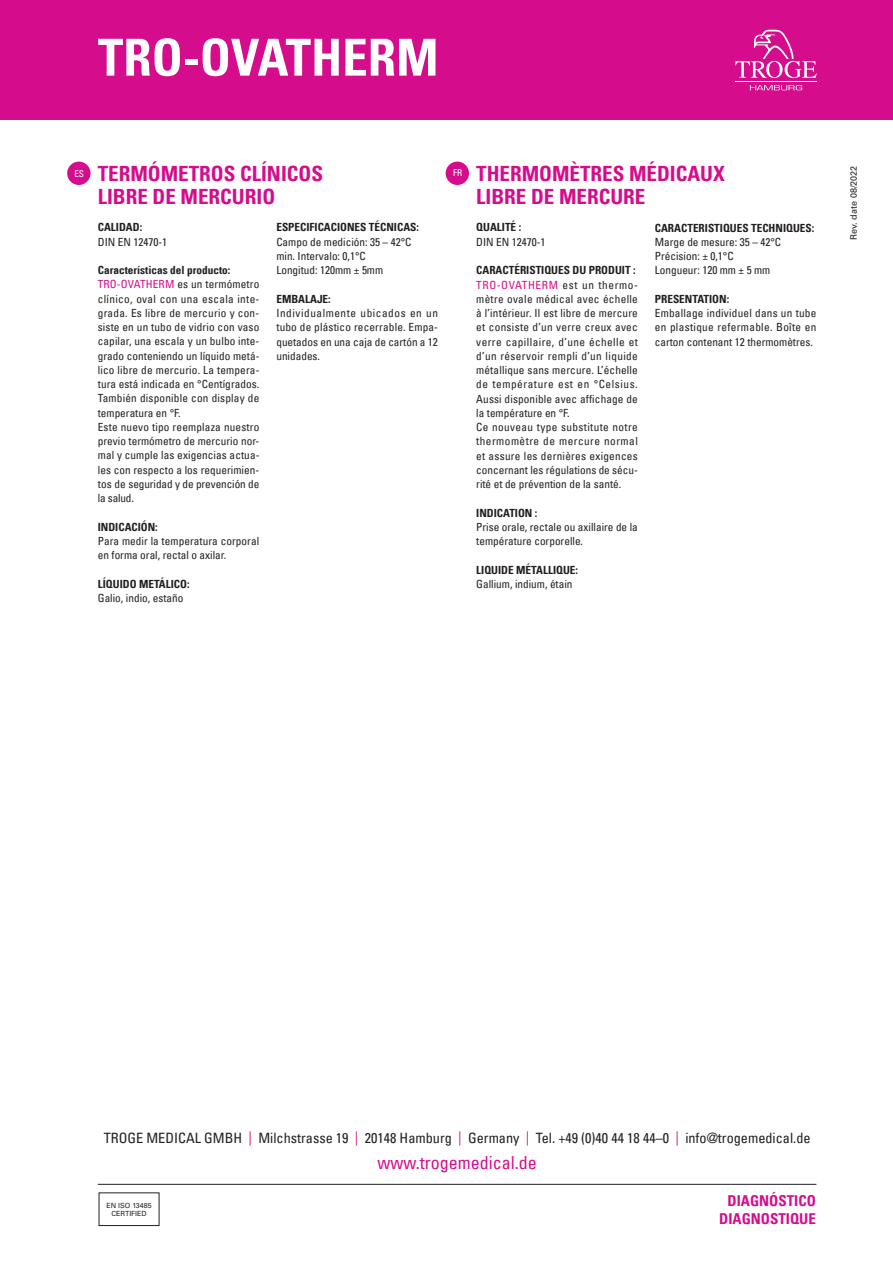
<style>
.page{position:relative;width:893px;height:1263px;background:#fff}
.page>*{position:absolute;margin:0;border:0;box-sizing:border-box;transform-origin:0 0}
.t1{font:51px "Univers Com 67 Bold Cond";color:#fff}
.t2{font:21px/22.5px "Univers Com 67 Bold Cond";color:#d50d8c}
.t3{font:condensed 18px "Univers Com 57";color:#d50d8c}
.t4{font:15px/18px "Univers Com 67 Bold Cond";color:#d50d8c;text-align:center}
.t5{font:condensed 14.25px "Univers Com 57";color:#231f20}
.t6{font:condensed 11.25px/14.2px "Univers Com 57";letter-spacing:.01em;color:#231f20}
.t7{font:11.25px "Univers Com 67 Bold Cond";color:#231f20}
.t8{font:condensed 9.3px "Univers Com 57";color:#fff}
.t9{font:9px "Univers LT Pro 55 Roman";color:#231f20}
.t10{font:7.05px/8.4px "Univers LT Pro 55 Roman";color:#231f20;text-align:center}
.s1{color:#d50d8c}
</style>
<div class="page">
<div style="left:0;top:0;width:893px;height:119px;background:#d50d8c"></div>
<hr style="left:98px;top:1184px;width:718px;height:1px;background:#231f20">
<div style="left:67px;top:162px;width:24px;height:23px;background:#d50d8c;border-radius:50%"></div>
<div style="left:446px;top:162px;width:23px;height:23px;background:#d50d8c;border-radius:50%"></div>
<hr style="left:735px;top:81px;width:82px;height:1px;background:#fff">
<svg style="left:750px;top:85px;width:52px;height:5px"></svg>
<svg style="left:735px;top:30px;width:82px;height:48px"></svg>
<div style="left:99px;top:1192px;width:60px;height:34px;border:1px solid #231f20"></div>
<h1 class="t1" style="left:98px;top:26px;width:342px">TRO-OVATHERM</h1>
<h2 class="t2" style="left:98px;top:162px;width:227px">TERMÓMETROS CLÍNICOS<br>LIBRE DE MERCURIO</h2>
<h2 class="t2" style="left:476px;top:162px;width:250px">THERMOMÈTRES MÉDICAUX<br>LIBRE DE MERCURE</h2>
<p class="t8" style="left:74px;top:167px;width:11px">ES</p>
<p class="t8" style="left:453px;top:167px;width:11px">FR</p>
<p class="t7" style="left:98px;top:220px;width:46px">CALIDAD:</p>
<p class="t6" style="left:98px;top:234px;width:71px">DIN EN 12470-1</p>
<p class="t7" style="left:98px;top:263px;width:134px">Características del producto:</p>
<p class="t6" style="left:98px;top:277px;width:163px"><span class="s1">TRO-OVATHERM</span> es un termómetro clínico, oval con una escala inte&shy;grada. Es libre de mercurio y con&shy;siste en un tubo de vidrio con vaso capilar, una escala y un bulbo inte&shy;grado conteniendo un líquido metá&shy;lico libre de mercurio. La tempera&shy;tura está indicada en °Centígrados.<br>También disponible con display de temperatura en °F.<br>Este nuevo tipo reemplaza nuestro previo termómetro de mercurio nor&shy;mal y cumple las exigencias actua&shy;les con respecto a los requerimien&shy;tos de seguridad y de prevención de la salud.</p>
<p class="t7" style="left:98px;top:520px;width:62px">INDICACIÓN:</p>
<p class="t6" style="left:98px;top:534px;width:163px">Para medir la temperatura corporal en forma oral, rectal o axilar.</p>
<p class="t7" style="left:98px;top:577px;width:93px">LÍQUIDO METÁLICO:</p>
<p class="t6" style="left:98px;top:591px;width:87px">Galio, indio, estaño</p>
<p class="t7" style="left:276px;top:221px;width:144px">ESPECIFICACIONES TÉCNICAS:</p>
<p class="t6" style="left:276px;top:234px;width:137px">Campo de medición: 35 – 42°C min. Intervalo: 0,1°C<br>Longitud: 120mm ± 5mm</p>
<p class="t7" style="left:276px;top:292px;width:56px">EMBALAJE:</p>
<p class="t6" style="left:276px;top:306px;width:163px;text-align:justify">Individualmente ubicados en un tubo de plástico recerrable. Empa&shy;quetados en una caja de cartón a 12 unidades.</p>
<p class="t7" style="left:476px;top:221px;width:46px">QUALITÉ :</p>
<p class="t6" style="left:476px;top:234px;width:71px">DIN EN 12470-1</p>
<p class="t7" style="left:476px;top:263px;width:161px">CARACTÉRISTIQUES DU PRODUIT :</p>
<p class="t6" style="left:476px;top:277px;width:163px"><span class="s1">TRO-OVATHERM</span> est un thermo&shy;mètre ovale médical avec échelle à l’intérieur. Il est libre de mercure et consiste d’un verre creux avec verre capillaire, d’une échelle et d’un réservoir rempli d’un liquide métallique sans mercure. L’échelle de température est en °Celsius.<br>Aussi disponible avec affichage de la température en °F.<br>Ce nouveau type substitute notre thermomètre de mercure normal et assure les dernières exigences concernant les régulations de sécu&shy;rité et de prévention de la santé.</p>
<p class="t7" style="left:476px;top:506px;width:63px">INDICATION :</p>
<p class="t6" style="left:476px;top:519px;width:163px">Prise orale, rectale ou axillaire de la température corporelle.</p>
<p class="t7" style="left:476px;top:563px;width:103px">LIQUIDE MÉTALLIQUE:</p>
<p class="t6" style="left:476px;top:576px;width:98px">Gallium, indium, étain</p>
<p class="t7" style="left:655px;top:221px;width:161px">CARACTERISTIQUES TECHNIQUES:</p>
<p class="t6" style="left:655px;top:234px;width:128px">Marge de mesure: 35 – 42°C<br>Précision: ± 0,1°C<br>Longueur: 120 mm ± 5 mm</p>
<p class="t7" style="left:655px;top:292px;width:76px">PRESENTATION:</p>
<p class="t6" style="left:655px;top:306px;width:163px;text-align:justify">Emballage individuel dans un tube en plastique refermable. Boîte en carton contenant 12 thermomètres.</p>
<p class="t9" style="left:848px;top:240px;width:76px;rotate:-90deg">Rev. date 08/2022</p>
<p class="t5" style="left:104px;top:1129px;width:708px">TROGE MEDICAL GMBH <span class="s1">|</span> Milchstrasse 19 <span class="s1">|</span> 20148 Hamburg <span class="s1">|</span> Germany <span class="s1">|</span> Tel. +49 (0)40 44 18 44–0 <span class="s1">|</span> info@trogemedical.de</p>
<h3 class="t3" style="left:377px;top:1151px;width:161px">www.trogemedical.de</h3>
<p class="t10" style="left:106px;top:1201px;width:47px">EN ISO 13485<br>CERTIFIED</p>
<h3 class="t4" style="left:719px;top:1192px;width:98px">DIAGNÓSTICO<br>DIAGNOSTIQUE</h3>
</div>
